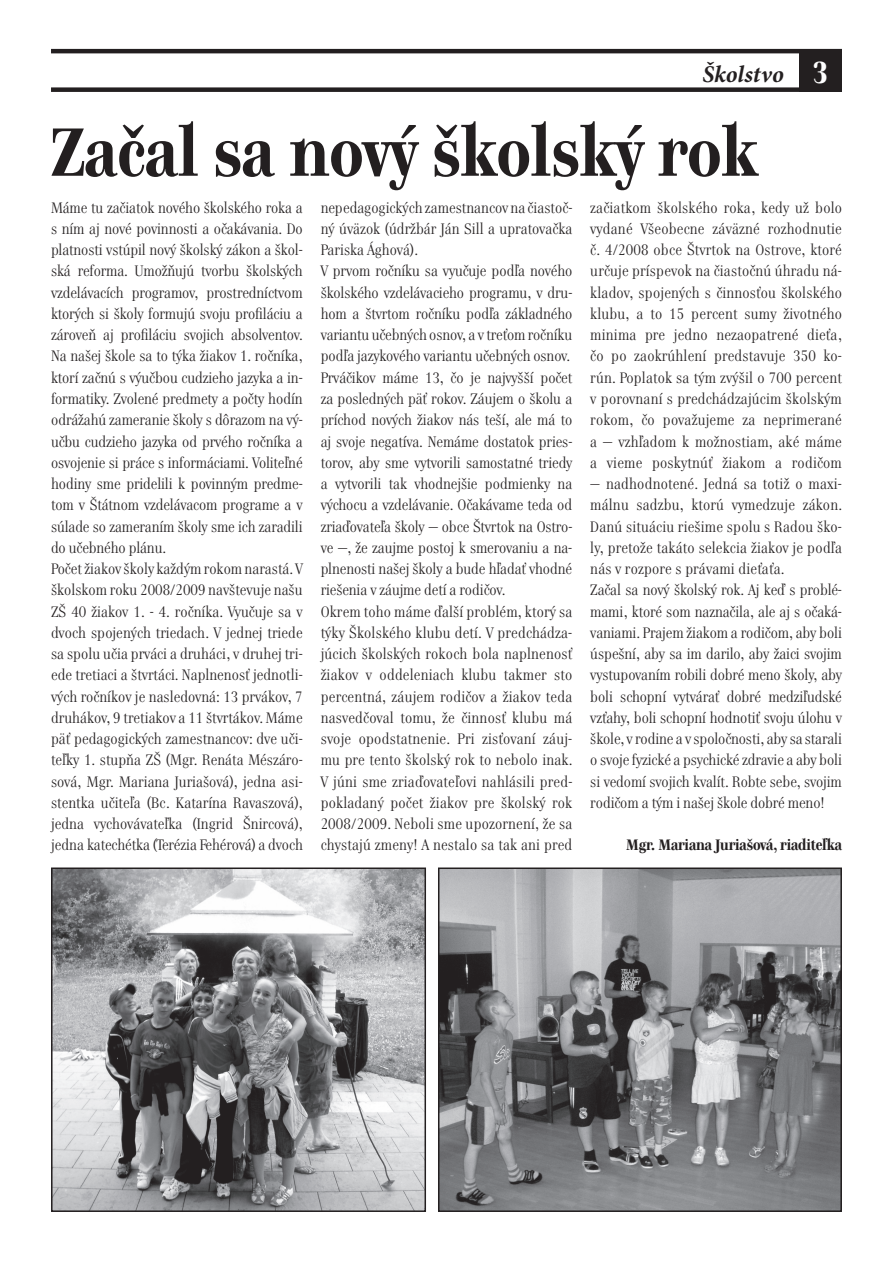
<style>
.page{position:relative;width:893px;height:1263px;background:#fff}
.page>*{position:absolute;margin:0;border:0;box-sizing:border-box;transform-origin:0 0}
.t1{font:700 67.5px "Genre";color:#231f20}
.t2{font:700 30px "Genre";color:#fff}
.t3{font:italic 700 24px "Minion Pro";letter-spacing:.005em;color:#231f20}
.t4{font:700 21.45px "Genre";color:#fff;scale:.9 1}
.t5{font:15px/21.3px "Genre";letter-spacing:-.01em;color:#231f20}
.t6{font:700 15px "Genre";letter-spacing:-.01em;color:#231f20}
</style>
<div class="page">
<img style="left:54px;top:870px;width:369px;height:339px">
<div style="left:51px;top:867px;width:375px;height:345px;border:2px solid #231f20"></div>
<img style="left:441px;top:870px;width:398px;height:339px">
<div style="left:438px;top:867px;width:404px;height:345px;border:2px solid #231f20"></div>
<div style="left:51px;top:87px;width:791px;height:5px;background:#231f20"></div>
<div style="left:799px;top:49px;width:43px;height:43px;background:#231f20"></div>
<hr style="left:51px;top:49px;width:791px;height:4px;background:#231f20">
<h2 class="t2" style="left:813px;top:58px;width:16px">3</h2>
<h3 class="t3" style="left:702px;top:64px;width:83px">Školstvo</h3>
<h3 class="t4" style="left:823px;top:63px;width:12px">3</h3>
<h1 class="t1" style="left:51px;top:121px;width:708px">Začal sa nový školský rok</h1>
<p class="t5" style="left:51px;top:198px;width:253px">Máme tu začiatok nového školského roka a s ním aj nové povinnosti a očakávania. Do platnosti vstúpil nový školský zákon a škol&shy;ská reforma. Umožňujú tvorbu školských vzdelávacích programov, prostredníctvom ktorých si školy formujú svoju profiláciu a zároveň aj profiláciu svojich absolventov.<br>Na našej škole sa to týka žiakov 1. ročníka, ktorí začnú s výučbou cudzieho jazyka a in&shy;formatiky. Zvolené predmety a počty hodín odrážahú zameranie školy s dôrazom na vý&shy;učbu cudzieho jazyka od prvého ročníka a osvojenie si práce s informáciami. Voliteľné hodiny sme pridelili k povinným predme&shy;tom v Štátnom vzdelávacom programe a v súlade so zameraním školy sme ich zaradili do učebného plánu.<br>Počet žiakov školy každým rokom narastá. V školskom roku 2008/2009 navštevuje našu ZŠ 40 žiakov 1. - 4. ročníka. Vyučuje sa v dvoch spojených triedach. V jednej triede sa spolu učia prváci a druháci, v druhej tri&shy;ede tretiaci a štvrtáci. Naplnenosť jednotli&shy;vých ročníkov je nasledovná: 13 prvákov, 7 druhákov, 9 tretiakov a 11 štvrtákov. Máme päť pedagogických zamestnancov: dve uči&shy;teľky 1. stupňa ZŠ (Mgr. Renáta Mészáro&shy;sová, Mgr. Mariana Juriašová), jedna asi&shy;stentka učiteľa (Bc. Katarína Ravaszová), jedna vychovávateľka (Ingrid Šnircová), jedna katechétka (Terézia Fehérová) a dvoch</p>
<p class="t5" style="left:321px;top:198px;width:253px">nepedagogických zamestnancov na čiastoč&shy;ný úväzok (údržbár Ján Sill a upratovačka Pariska Ághová).<br>V prvom ročníku sa vyučuje podľa nového školského vzdelávacieho programu, v dru&shy;hom a štvrtom ročníku podľa základného variantu učebných osnov, a v treťom ročníku podľa jazykového variantu učebných osnov.<br>Prváčikov máme 13, čo je najvyšší počet za posledných päť rokov. Záujem o školu a príchod nových žiakov nás teší, ale má to aj svoje negatíva. Nemáme dostatok pries&shy;torov, aby sme vytvorili samostatné triedy a vytvorili tak vhodnejšie podmienky na výchocu a vzdelávanie. Očakávame teda od zriaďovateľa školy — obce Štvrtok na Ostro&shy;ve —, že zaujme postoj k smerovaniu a na&shy;plnenosti našej školy a bude hľadať vhodné riešenia v záujme detí a rodičov.<br>Okrem toho máme ďalší problém, ktorý sa týky Školského klubu detí. V predchádza&shy;júcich školských rokoch bola naplnenosť žiakov v oddeleniach klubu takmer sto percentná, záujem rodičov a žiakov teda nasvedčoval tomu, že činnosť klubu má svoje opodstatnenie. Pri zisťovaní záuj&shy;mu pre tento školský rok to nebolo inak.<br>V júni sme zriaďovateľovi nahlásili pred&shy;pokladaný počet žiakov pre školský rok 2008/2009. Neboli sme upozornení, že sa chystajú zmeny! A nestalo sa tak ani pred</p>
<p class="t5" style="left:590px;top:198px;width:253px;text-align:justify">začiatkom školského roka, kedy už bolo vydané Všeobecne záväzné rozhodnutie č. 4/2008 obce Štvrtok na Ostrove, ktoré určuje príspevok na čiastočnú úhradu ná&shy;kladov, spojených s činnosťou školského klubu, a to 15 percent sumy životného minima pre jedno nezaopatrené dieťa, čo po zaokrúhlení predstavuje 350 ko&shy;rún. Poplatok sa tým zvýšil o 700 percent v porovnaní s predchádzajúcim školským rokom, čo považujeme za neprimerané a — vzhľadom k možnostiam, aké máme a vieme poskytnúť žiakom a rodičom</p>
<p class="t5" style="left:590px;top:474px;width:253px">— nadhodnotené. Jedná sa totiž o maxi&shy;málnu sadzbu, ktorú vymedzuje zákon.<br>Danú situáciu riešime spolu s Radou ško&shy;ly, pretože takáto selekcia žiakov je podľa nás v rozpore s právami dieťaťa.<br>Začal sa nový školský rok. Aj keď s problé&shy;mami, ktoré som naznačila, ale aj s očaká&shy;vaniami. Prajem žiakom a rodičom, aby boli úspešní, aby sa im darilo, aby žaici svojim vystupovaním robili dobré meno školy, aby boli schopní vytvárať dobré medziľudské vzťahy, boli schopní hodnotiť svoju úlohu v škole, v rodine a v spoločnosti, aby sa starali o svoje fyzické a psychické zdravie a aby boli si vedomí svojich kvalít. Robte sebe, svojim rodičom a tým i našej škole dobré meno!</p>
<p class="t6" style="left:626px;top:838px;width:217px">Mgr. Mariana Juriašová, riaditeľka</p>
</div>
